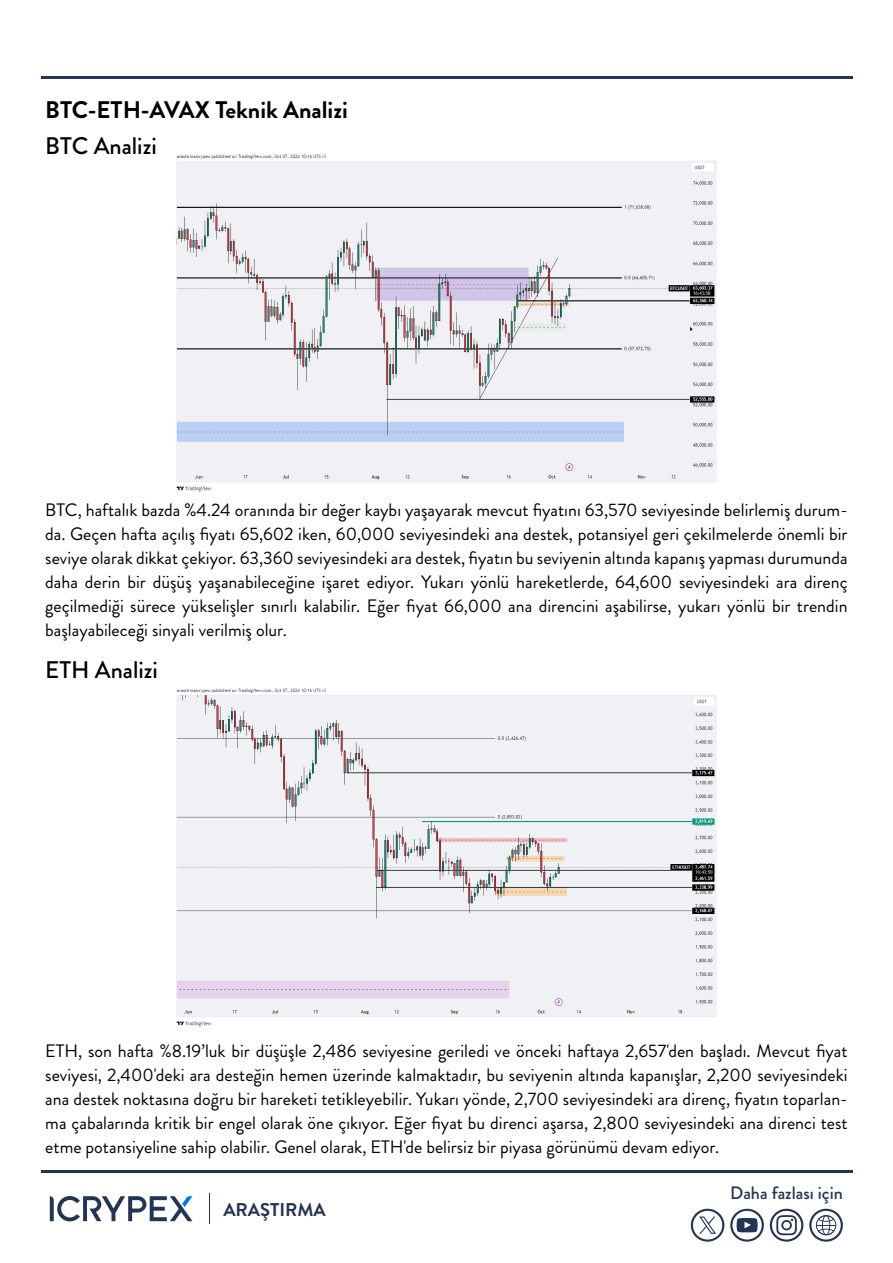
<style>
.page{position:relative;width:893px;height:1263px;background:#fff}
.page>*{position:absolute;margin:0;border:0;box-sizing:border-box;transform-origin:0 0}
.t1{font:700 24px "Brandon Grotesque";color:#000}
.t2{font:500 24px "Brandon Grotesque";color:#000}
.t3{font:700 18.45px "Brandon Grotesque";color:#243454}
.t4{font:18px/24px "Brandon Grotesque";color:#000;text-align:justify}
.t5{font:500 18px "Brandon Grotesque";color:#243454}
</style>
<div class="page">
<hr style="left:41px;top:1170px;width:811px;height:2px;background:#243454">
<hr style="left:41px;top:76px;width:811px;height:2px;background:#243454">
<svg style="left:50px;top:1196px;width:142px;height:26px"></svg>
<hr style="left:209px;top:1193px;width:1px;height:31px;background:#243454">
<svg style="left:809px;top:1209px;width:34px;height:33px"></svg>
<svg style="left:770px;top:1209px;width:33px;height:33px"></svg>
<svg style="left:730px;top:1209px;width:34px;height:33px"></svg>
<svg style="left:691px;top:1209px;width:33px;height:33px"></svg>
<img style="left:176px;top:154px;width:541px;height:338px">
<img style="left:176px;top:688px;width:541px;height:339px">
<h1 class="t1" style="left:45px;top:93px;width:304px">BTC-ETH-AVAX Teknik Analizi</h1>
<h1 class="t2" style="left:45px;top:129px;width:113px">BTC Analizi</h1>
<p class="t4" style="left:45px;top:498px;width:804px">BTC, haftalık bazda %4.24 oranında bir değer kaybı yaşayarak mevcut fiyatını 63,570 seviyesinde belirlemiş durum&shy;da. Geçen hafta açılış fiyatı 65,602 iken, 60,000 seviyesindeki ana destek, potansiyel geri çekilmelerde önemli bir seviye olarak dikkat çekiyor. 63,360 seviyesindeki ara destek, fiyatın bu seviyenin altında kapanış yapması durumunda daha derin bir düşüş yaşanabileceğine işaret ediyor. Yukarı yönlü hareketlerde, 64,600 seviyesindeki ara direnç geçilmediği sürece yükselişler sınırlı kalabilir. Eğer fiyat 66,000 ana direncini aşabilirse, yukarı yönlü bir trendin başlayabileceği sinyali verilmiş olur.</p>
<h1 class="t2" style="left:45px;top:653px;width:114px">ETH Analizi</h1>
<p class="t4" style="left:45px;top:1039px;width:804px">ETH, son hafta %8.19’luk bir düşüşle 2,486 seviyesine geriledi ve önceki haftaya 2,657'den başladı. Mevcut fiyat seviyesi, 2,400'deki ara desteğin hemen üzerinde kalmaktadır, bu seviyenin altında kapanışlar, 2,200 seviyesindeki ana destek noktasına doğru bir hareketi tetikleyebilir. Yukarı yönde, 2,700 seviyesindeki ara direnç, fiyatın toparlan&shy;ma çabalarında kritik bir engel olarak öne çıkıyor. Eğer fiyat bu direnci aşarsa, 2,800 seviyesindeki ana direnci test etme potansiyeline sahip olabilir. Genel olarak, ETH'de belirsiz bir piyasa görünümü devam ediyor.</p>
<p class="t3" style="left:223px;top:1197px;width:104px">ARAŞTIRMA</p>
<p class="t5" style="left:730px;top:1181px;width:114px">Daha fazlası için</p>
</div>
